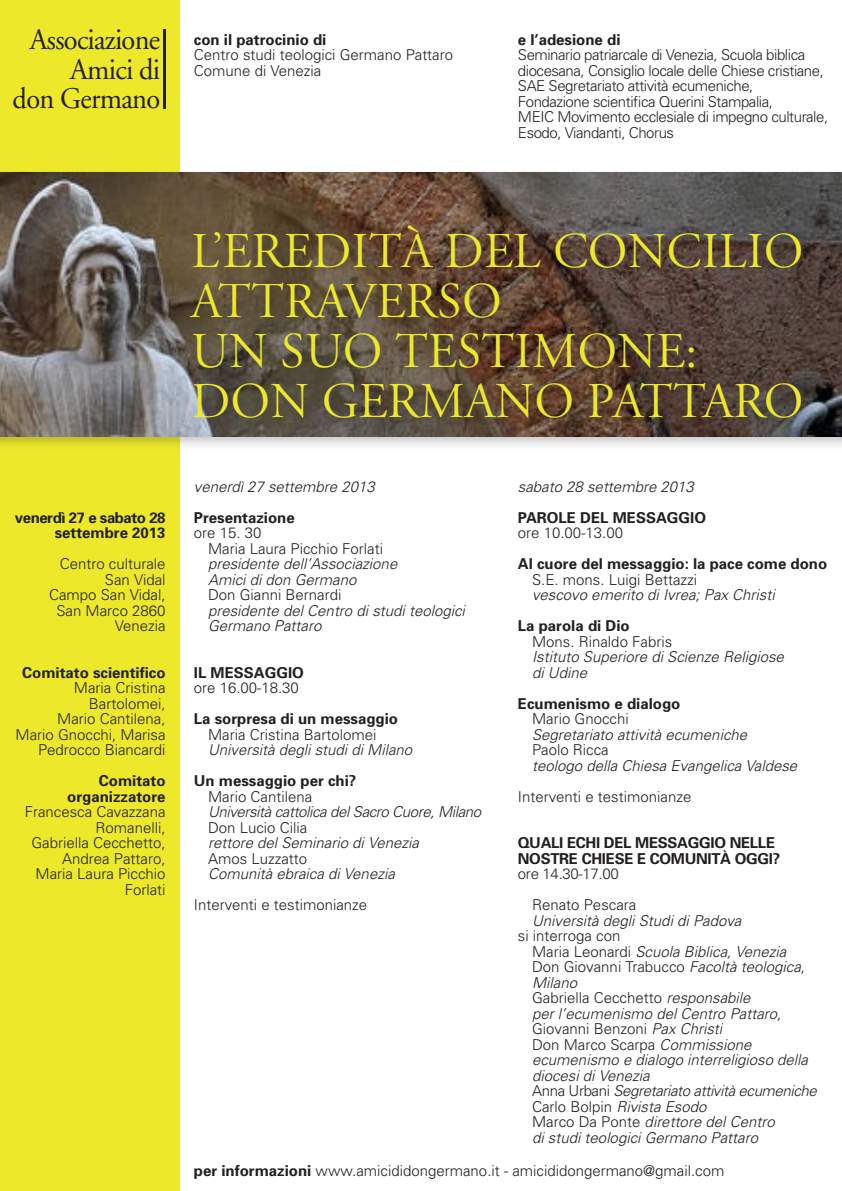
<style>
.page{position:relative;width:842px;height:1191px;background:#fff}
.page>*{position:absolute;margin:0;border:0;box-sizing:border-box;transform-origin:0 0}
.t1{font:50px/49.9px "Adobe Garamond Titling";color:#ede92a}
.t2{font:29.9px/29.4px "Adobe Garamond";letter-spacing:-.025em;color:#231f20;text-align:right;scale:.95 1}
.t3{font:italic 300 15px/15.5px "Univers";color:#231f20}
.t4{font:300 15px/15.5px "Univers";color:#231f20}
.t5{font:700 15px/15.5px "Univers";color:#231f20;text-align:right}
.t6{font:300 15px/15.5px "Univers";letter-spacing:-.03em;color:#231f20}
.t7{font:700 15px/15.5px "Univers";letter-spacing:-.02em;color:#231f20}
.t8{font:italic 300 15px "Univers";letter-spacing:-.025em;color:#231f20}
.s1{font-style:normal}
.s2{font-weight:700}
</style>
<div class="page">
<div style="left:0;top:0;width:180px;height:1191px;background:#ede92a"></div>
<div style="left:0;top:167px;width:842px;height:283px;background:#231f20;opacity:.25"></div>
<img style="left:0;top:173px;width:842px;height:263px">
<div style="left:184px;top:218px;width:628px;height:210px;background:#231f20;opacity:.3"></div>
<hr style="left:163px;top:29px;width:3px;height:80px;background:#231f20">
<h2 class="t2" style="left:13px;top:26px;width:157px">Associazione<br>Amici di<br>don Germano</h2>
<p class="t5" style="left:194px;top:31px;width:134px">con il patrocinio di</p>
<p class="t4" style="left:194px;top:47px;width:261px">Centro studi teologici Germano Pattaro<br>Comune di Venezia</p>
<p class="t5" style="left:518px;top:31px;width:104px">e l’adesione di</p>
<p class="t6" style="left:518px;top:47px;width:312px">Seminario patriarcale di Venezia, Scuola biblica diocesana, Consiglio locale delle Chiese cristiane, SAE Segretariato attività ecumeniche, Fondazione scientifica Querini Stampalia,<br>MEIC Movimento ecclesiale di impegno culturale, Esodo, Viandanti, Chorus</p>
<h1 class="t1" style="left:191px;top:226px;width:614px">L’EREDITà DEL CONCILIO<br>ATTRAVERSO<br>UN SUO TESTIMONE:<br>DON GERMANO PATTARO</h1>
<p class="t5" style="left:15px;top:510px;width:152px">venerdì 27 e sabato 28 settembre 2013</p>
<p class="t4" style="left:49px;top:556px;width:118px;text-align:right">Centro culturale<br>San Vidal<br>Campo San Vidal,<br>San Marco 2860<br>Venezia</p>
<p class="t5" style="left:22px;top:665px;width:145px">Comitato scientifico</p>
<p class="t4" style="left:16px;top:680px;width:152px;text-align:right">Maria Cristina<br>Bartolomei,<br>Mario Cantilena,<br>Mario Gnocchi, Marisa<br>Pedrocco Biancardi</p>
<p class="t5" style="left:67px;top:773px;width:100px">Comitato organizzatore</p>
<p class="t4" style="left:25px;top:804px;width:142px;text-align:right">Francesca Cavazzana<br>Romanelli,<br>Gabriella Cecchetto,<br>Andrea Pattaro,<br>Maria Laura Picchio<br>Forlati</p>
<p class="t3" style="left:194px;top:479px;width:182px">venerdì 27 settembre 2013</p>
<p class="t5" style="left:194px;top:510px;width:102px">Presentazione</p>
<p class="t4" style="left:208px;top:525px;width:177px;text-indent:-14px">ore 15. 30<br>Maria Laura Picchio Forlati</p>
<p class="t3" style="left:208px;top:556px;width:191px">presidente dell’Associazione<br>Amici di don Germano</p>
<p class="t4" style="left:208px;top:587px;width:135px">Don Gianni Bernardi</p>
<p class="t3" style="left:208px;top:603px;width:258px">presidente del Centro di studi teologici<br>Germano Pattaro</p>
<p class="t5" style="left:194px;top:665px;width:112px">Il messaggio</p>
<p class="t4" style="left:194px;top:680px;width:107px">ore 16.00-18.30</p>
<p class="t5" style="left:194px;top:711px;width:206px">La sorpresa di un messaggio</p>
<p class="t4" style="left:208px;top:727px;width:170px">Maria Cristina Bartolomei</p>
<p class="t3" style="left:208px;top:742px;width:206px">Università degli studi di Milano</p>
<p class="t5" style="left:194px;top:773px;width:164px">Un messaggio per chi?</p>
<p class="t4" style="left:208px;top:789px;width:106px">Mario Cantilena</p>
<p class="t8" style="left:208px;top:803px;width:275px">Università cattolica del Sacro Cuore, Milano</p>
<p class="t4" style="left:208px;top:820px;width:101px">Don Lucio Cilia</p>
<p class="t3" style="left:208px;top:835px;width:212px">rettore del Seminario di Venezia</p>
<p class="t4" style="left:208px;top:851px;width:101px">Amos Luzzatto</p>
<p class="t3" style="left:208px;top:866px;width:188px">Comunità ebraica di Venezia</p>
<p class="t4" style="left:194px;top:897px;width:175px">Interventi e testimonianze</p>
<p class="t3" style="left:518px;top:479px;width:177px">sabato 28 settembre 2013</p>
<p class="t5" style="left:518px;top:510px;width:190px">Parole del messaggio</p>
<p class="t4" style="left:518px;top:525px;width:107px">ore 10.00-13.00</p>
<p class="t5" style="left:518px;top:556px;width:311px">Al cuore del messaggio: la pace come dono</p>
<p class="t4" style="left:532px;top:572px;width:167px">S.E. mons. Luigi Bettazzi</p>
<p class="t3" style="left:532px;top:587px;width:244px">vescovo emerito di Ivrea; Pax Christi</p>
<p class="t5" style="left:518px;top:618px;width:113px">La parola di Dio</p>
<p class="t4" style="left:532px;top:634px;width:142px">Mons. Rinaldo Fabris</p>
<p class="t3" style="left:532px;top:649px;width:253px">Istituto Superiore di Scienze Religiose di Udine</p>
<p class="t5" style="left:518px;top:696px;width:164px">Ecumenismo e dialogo</p>
<p class="t4" style="left:532px;top:711px;width:98px">Mario Gnocchi</p>
<p class="t3" style="left:532px;top:727px;width:217px">Segretariato attività ecumeniche</p>
<p class="t4" style="left:532px;top:742px;width:78px">Paolo Ricca</p>
<p class="t3" style="left:532px;top:758px;width:267px">teologo della Chiesa Evangelica Valdese</p>
<p class="t4" style="left:518px;top:789px;width:175px">Interventi e testimonianze</p>
<p class="t7" style="left:518px;top:835px;width:264px">Quali echi del messaggio nelle nostre chiese e comu nità oggi?</p>
<p class="t4" style="left:532px;top:858px;width:106px;line-height:31px;text-indent:-14px">ore 14.30-17.00<br>Renato Pescara</p>
<p class="t3" style="left:532px;top:913px;width:211px">Università degli Studi di Padova</p>
<p class="t3" style="left:532px;top:928px;width:286px;text-indent:-14px"><span class="s1">si interroga con<br>Maria Leonardi</span> Scuola Biblica, Venezia<br><span class="s1">Don Giovanni Trabucco</span> Facoltà teologica,<br>Milano<br><span class="s1">Gabriella Cecchetto</span> responsabile<br>per l’ecumenismo del Centro Pattaro,<br><span class="s1">Giovanni Benzoni</span> Pax Christi<br><span class="s1">Don Marco Scarpa</span> Commissione ecumenismo e dialogo interreligioso della diocesi di Venezia<br><span class="s1">Anna Urbani</span> Segretariato attività ecumeniche<br><span class="s1">Carlo Bolpin</span> Rivista Esodo<br><span class="s1">Marco Da Ponte</span> direttore del Centro<br>di studi teologici Germano Pattaro</p>
<p class="t4" style="left:194px;top:1163px;width:532px"><span class="s2">per informazioni</span> www.amicididongermano.it - amicididongermano@gmail.com</p>
</div>
